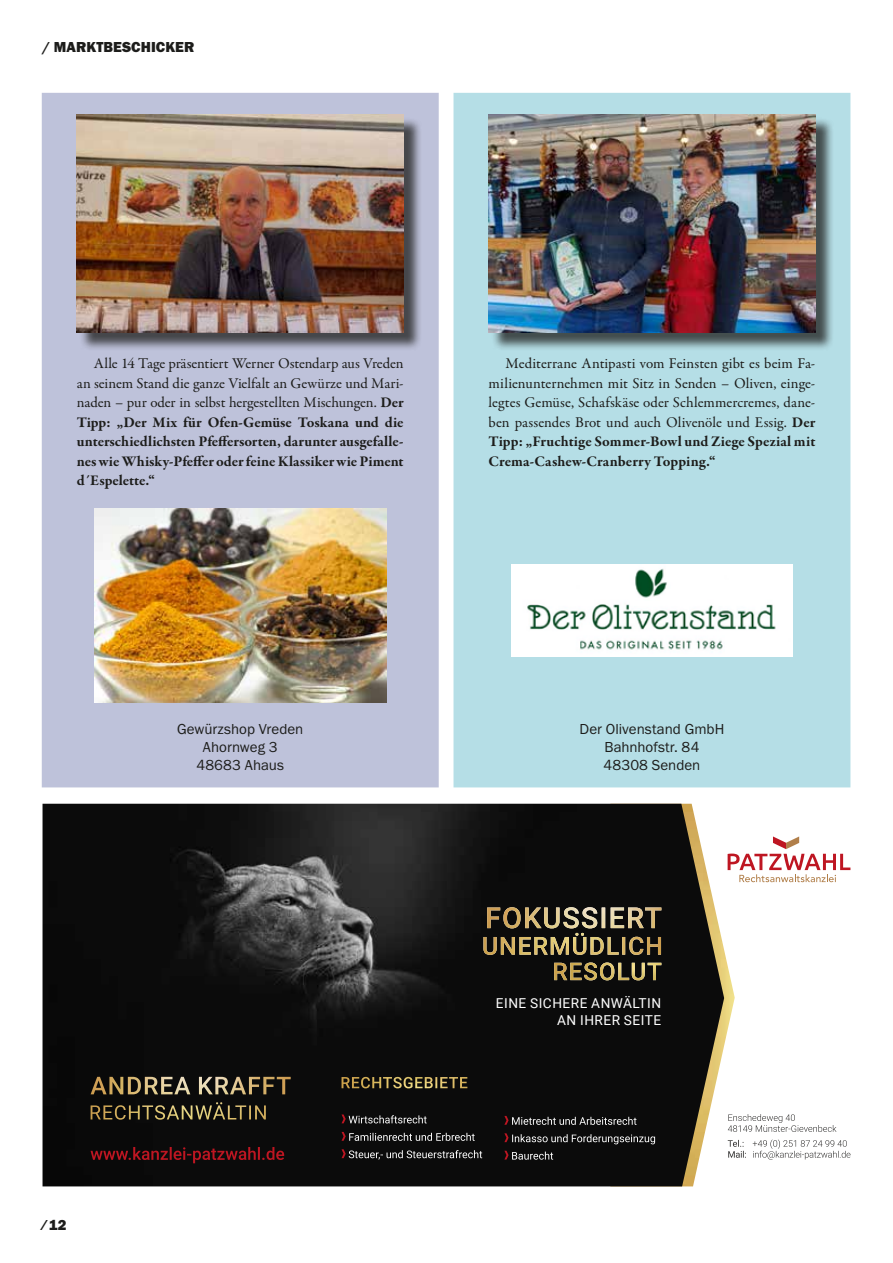
<style>
.page{position:relative;width:893px;height:1263px;background:#fff}
.page>*{position:absolute;margin:0;border:0;box-sizing:border-box;transform-origin:0 0}
.t1{font:700 15px/19.5px "Garamond Premr Pro";letter-spacing:-.005em;color:#1d1d1b;text-align:justify}
.t2{font:15px/19.5px "Garamond Premr Pro";color:#1d1d1b;text-align:justify}
.t3{font:15px/18px "Franklin Gothic URW Boo";color:#1d1d1b;text-align:center}
.t4{font:15px "Franklin Gothic URW Hea";color:#1d1d1b}
.t5{font:13.65px/16.4px "Roboto";letter-spacing:.035em;color:#fff;text-align:right}
.s1{font-weight:400}
.s2{font-weight:700}
</style>
<div class="page">
<img style="left:724px;top:854px;width:11px;height:287px">
<img style="left:43px;top:804px;width:681px;height:382px">
<img style="left:554px;top:962px;width:107px;height:18px">
<svg style="left:483px;top:907px;width:178px;height:48px;background:#4c432c"></svg>
<img style="left:503px;top:907px;width:158px;height:21px">
<svg style="left:728px;top:1139px;width:122px;height:21px"></svg>
<svg style="left:728px;top:1114px;width:108px;height:18px"></svg>
<svg style="left:504px;top:1116px;width:132px;height:9px"></svg>
<svg style="left:504px;top:1133px;width:151px;height:11px;background:#3c3a3a"></svg>
<svg style="left:504px;top:1151px;width:49px;height:9px"></svg>
<svg style="left:91px;top:1147px;width:193px;height:16px;background:#3d0d10"></svg>
<img style="left:91px;top:1077px;width:200px;height:17px">
<img style="left:91px;top:1102px;width:175px;height:18px">
<svg style="left:342px;top:1114px;width:85px;height:9px"></svg>
<svg style="left:342px;top:1132px;width:133px;height:9px"></svg>
<svg style="left:342px;top:1149px;width:140px;height:11px;background:#3c3a3a"></svg>
<img style="left:361px;top:1077px;width:106px;height:11px">
<svg style="left:728px;top:836px;width:122px;height:46px"></svg>
<div style="left:42px;top:93px;width:397px;height:694px;background:#bec2da"></div>
<div style="left:453px;top:93px;width:397px;height:694px;background:#b5dee6"></div>
<div style="left:79px;top:117px;width:343px;height:234px;background:#1d1d1b;opacity:.75"></div>
<img style="left:77px;top:115px;width:327px;height:218px">
<div style="left:491px;top:117px;width:343px;height:234px;background:#1d1d1b;opacity:.75"></div>
<img style="left:489px;top:115px;width:326px;height:218px">
<img style="left:511px;top:564px;width:282px;height:93px">
<img style="left:94px;top:508px;width:292px;height:195px">
<p class="t4" style="left:43px;top:37px;width:153px">/ MARKTBESCHICKER</p>
<p class="t1" style="left:77px;top:354px;width:328px;text-indent:17px"><span class="s1">Alle 14 Tage präsentiert Werner Ostendarp aus Vreden an seinem Stand die ganze Vielfalt an Gewürze und Mari&shy;naden – pur oder in selbst hergestellten Mischungen.</span> Der Tipp: „Der Mix für Ofen-Gemüse Toskana und die unterschiedlichsten Pfeffersorten, darunter ausgefalle&shy;nes wie Whisky-Pfeffer oder feine Klassiker wie Piment d´Espelette.“</p>
<p class="t2" style="left:489px;top:354px;width:328px;text-indent:17px">Mediterrane Antipasti vom Feinsten gibt es beim Fa&shy;milienunternehmen mit Sitz in Senden – Oliven, einge&shy;legtes Gemüse, Schafskäse oder Schlemmercremes, dane&shy;ben passendes Brot und auch Olivenöle und Essig. <span class="s2">Der Tipp: „Fruchtige Sommer-Bowl und Ziege Spezial mit Crema-Cashew-Cranberry Topping.“</span></p>
<p class="t3" style="left:177px;top:720px;width:128px">Gewürzshop Vreden<br>Ahornweg 3<br>48683 Ahaus</p>
<p class="t4" style="left:43px;top:1215px;width:26px">⁄ 12</p>
<p class="t3" style="left:580px;top:720px;width:146px">Der Olivenstand GmbH<br>Bahnhofstr. 84<br>48308 Senden</p>
<p class="t5" style="left:496px;top:995px;width:167px">EINE SICHERE ANWÄLTIN<br>AN IHRER SEITE</p>
</div>
